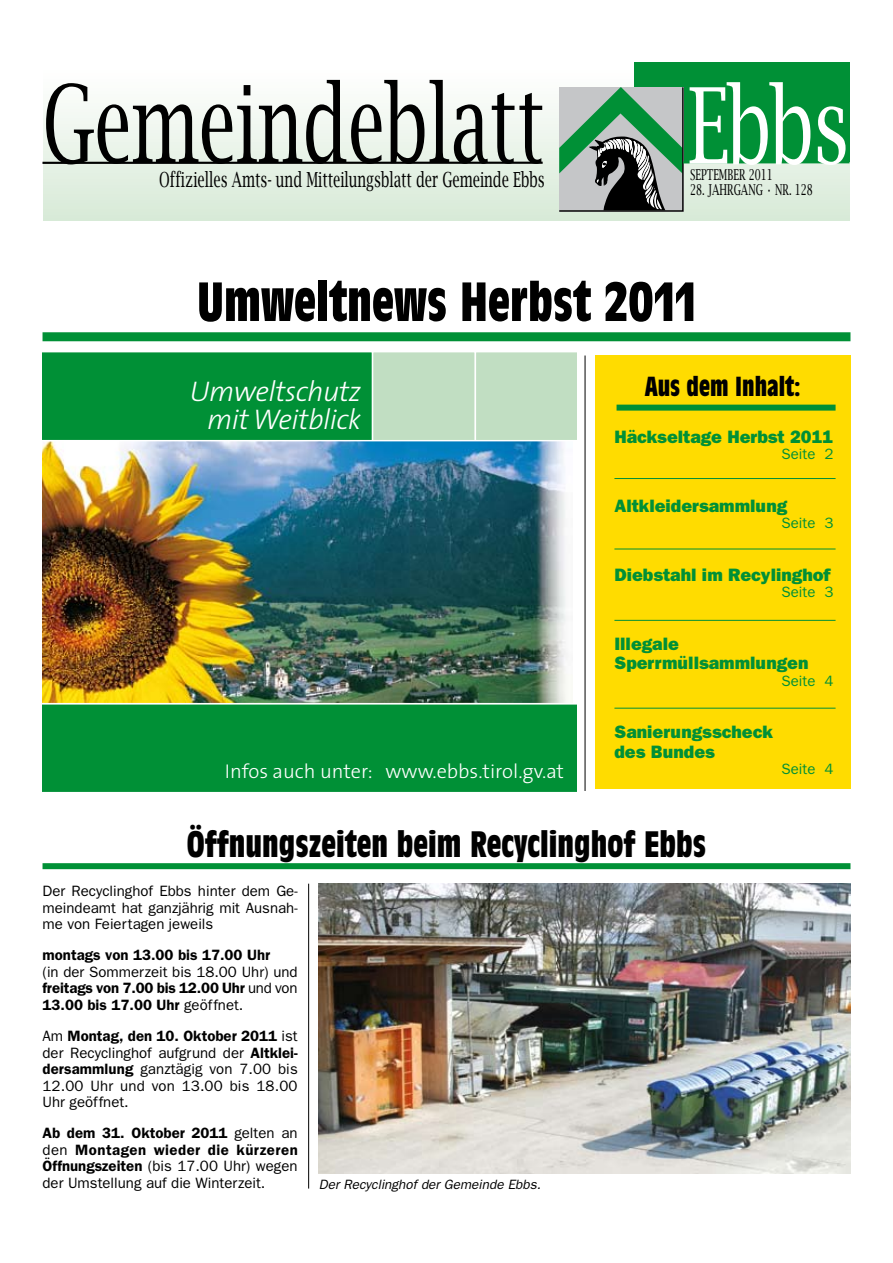
<style>
.page{position:relative;width:893px;height:1263px;background:#fff}
.page>*{position:absolute;margin:0;border:0;box-sizing:border-box;transform-origin:0 0}
.t1{font:107.25px "Lucida Bright";color:#000;scale:.66 1}
.t2{font:105.75px "Lucida Bright";color:#fff;scale:.68 1}
.t3{font:700 condensed 54px "Antique Olive";color:#000}
.t4{font:700 condensed 36px "Antique Olive";color:#000}
.t5{font:italic 300 28.5px/28.5px "The Sans";letter-spacing:-.02em;color:#fff;text-align:center}
.t6{font:700 condensed 27px "Antique Olive";color:#000}
.t7{font:20.85px "Lucida Bright";color:#000;scale:.66 1}
.t8{font:300 19.95px "The Sans";color:#fff}
.t9{font:800 18px/19.5px "Franklin Gothic";color:#009036}
.t10{font:15px/16.5px "Franklin Gothic";color:#000;text-align:justify}
.t11{font:15px "Lucida Bright";color:#000;scale:.66 1}
.t12{font:15px "Franklin Gothic";color:#009036}
.t13{font:600 15px "Franklin Gothic";color:#000}
.t14{font:italic 13.5px "Franklin Gothic";color:#000}
.s1{font-weight:600}
</style>
<div class="page">
<img style="left:319px;top:884px;width:531px;height:289px">
<div style="left:43px;top:863px;width:807px;height:6px;background:#009036"></div>
<div style="left:43px;top:704px;width:534px;height:88px;background:#009036"></div>
<div style="left:43px;top:352px;width:329px;height:88px;background:#009036"></div>
<div style="left:373px;top:352px;width:102px;height:89px;background:#c1dec2"></div>
<div style="left:372px;top:351px;width:104px;height:90px;border:1px solid #fff"></div>
<div style="left:475px;top:351px;width:102px;height:89px;background:#c1dec2"></div>
<img style="left:43px;top:440px;width:524px;height:263px">
<div style="left:43px;top:332px;width:807px;height:9px;background:#009036"></div>
<div style="left:595px;top:355px;width:255px;height:434px;background:#ffdc00"></div>
<hr style="left:585px;top:355px;width:1px;height:436px;background:#000">
<div style="left:616px;top:405px;width:220px;height:6px;background:#009036"></div>
<hr style="left:614px;top:478px;width:222px;height:1px;background:#009036">
<hr style="left:43px;top:218px;width:806px;height:3px;background:#d7ead7">
<hr style="left:43px;top:214px;width:806px;height:4px;background:#d8ead8">
<hr style="left:43px;top:211px;width:806px;height:4px;background:#d9ebd9">
<hr style="left:43px;top:208px;width:806px;height:4px;background:#daebd9">
<hr style="left:43px;top:205px;width:806px;height:3px;background:#dbecda">
<hr style="left:43px;top:202px;width:806px;height:3px;background:#dbecdb">
<hr style="left:43px;top:199px;width:806px;height:3px;background:#dcecdc">
<hr style="left:43px;top:196px;width:806px;height:3px;background:#ddeddd">
<hr style="left:43px;top:193px;width:806px;height:3px;background:#deeddd">
<hr style="left:43px;top:190px;width:806px;height:3px;background:#dfeede">
<hr style="left:43px;top:187px;width:806px;height:3px;background:#dfeedf">
<hr style="left:43px;top:184px;width:806px;height:3px;background:#e0eee0">
<hr style="left:43px;top:181px;width:806px;height:3px;background:#e1efe1">
<hr style="left:43px;top:178px;width:806px;height:3px;background:#e2efe1">
<hr style="left:43px;top:175px;width:806px;height:3px;background:#e3f0e2">
<hr style="left:43px;top:172px;width:806px;height:3px;background:#e3f0e3">
<hr style="left:43px;top:169px;width:806px;height:3px;background:#e4f1e4">
<hr style="left:43px;top:166px;width:806px;height:3px;background:#e5f1e5">
<hr style="left:43px;top:163px;width:806px;height:3px;background:#e6f1e5">
<hr style="left:43px;top:160px;width:806px;height:3px;background:#e7f2e6">
<hr style="left:43px;top:157px;width:806px;height:3px;background:#e7f2e7">
<hr style="left:43px;top:154px;width:806px;height:3px;background:#e8f3e8">
<hr style="left:43px;top:151px;width:806px;height:3px;background:#e9f3e8">
<hr style="left:43px;top:148px;width:806px;height:3px;background:#eaf4e9">
<hr style="left:43px;top:145px;width:806px;height:3px;background:#ebf4ea">
<hr style="left:43px;top:142px;width:806px;height:3px;background:#ebf4eb">
<hr style="left:43px;top:139px;width:806px;height:3px;background:#edf5ec">
<hr style="left:43px;top:136px;width:806px;height:3px;background:#eef6ed">
<hr style="left:43px;top:133px;width:806px;height:3px;background:#eef6ee">
<hr style="left:43px;top:130px;width:806px;height:3px;background:#eff6ef">
<hr style="left:43px;top:127px;width:806px;height:3px;background:#f0f7f0">
<hr style="left:43px;top:124px;width:806px;height:3px;background:#f1f7f0">
<hr style="left:43px;top:121px;width:806px;height:3px;background:#f2f8f1">
<hr style="left:43px;top:118px;width:806px;height:3px;background:#f2f8f2">
<hr style="left:43px;top:115px;width:806px;height:3px;background:#f3f9f3">
<hr style="left:43px;top:112px;width:806px;height:3px;background:#f4f9f3">
<hr style="left:43px;top:109px;width:806px;height:3px;background:#f5f9f4">
<hr style="left:43px;top:106px;width:806px;height:3px;background:#f5faf5">
<hr style="left:43px;top:103px;width:806px;height:3px;background:#f6faf6">
<hr style="left:43px;top:100px;width:806px;height:3px;background:#f7fbf6">
<hr style="left:43px;top:96px;width:806px;height:4px;background:#f8fbf7">
<hr style="left:43px;top:93px;width:806px;height:4px;background:#f8fbf8">
<hr style="left:43px;top:90px;width:806px;height:3px;background:#f9fcf9">
<hr style="left:43px;top:87px;width:806px;height:3px;background:#fafcfa">
<hr style="left:43px;top:84px;width:806px;height:3px;background:#fbfdfa">
<hr style="left:43px;top:81px;width:806px;height:3px;background:#fbfdfb">
<div style="left:634px;top:62px;width:215px;height:100px;background:#009036"></div>
<hr style="left:42px;top:162px;width:501px;height:2px;background:#000">
<svg style="left:559px;top:87px;width:125px;height:125px;background:#789684"></svg>
<hr style="left:683px;top:161px;width:166px;height:2px;background:#009036">
<hr style="left:308px;top:884px;width:1px;height:304px;background:#000">
<hr style="left:614px;top:549px;width:222px;height:1px;background:#009036">
<hr style="left:614px;top:620px;width:222px;height:1px;background:#009036">
<hr style="left:614px;top:708px;width:222px;height:1px;background:#009036">
<h1 class="t1" style="left:42px;top:63px;width:762px">Gemeindeblatt</h1>
<h3 class="t7" style="left:159px;top:168px;width:586px">Offizielles Amts- und Mitteilungsblatt der Gemeinde Ebbs</h3>
<h2 class="t2" style="left:688px;top:66px;width:239px">Ebbs</h2>
<p class="t11" style="left:690px;top:166px;width:127px">SEPTEMBER 2011</p>
<p class="t11" style="left:690px;top:181px;width:187px">28. JAHRGANG • NR. 128</p>
<h3 class="t3" style="left:197px;top:272px;width:500px">Umweltnews Herbst 2011</h3>
<h3 class="t5" style="left:190px;top:376px;width:173px">Umweltschutz mit Weitblick</h3>
<h3 class="t6" style="left:645px;top:372px;width:157px">Aus dem Inhalt:</h3>
<p class="t9" style="left:614px;top:426px;width:220px">Häckseltage Herbst 2011</p>
<p class="t12" style="left:782px;top:445px;width:53px">Seite 2</p>
<p class="t9" style="left:614px;top:495px;width:174px">Altkleidersammlung</p>
<p class="t12" style="left:782px;top:514px;width:53px">Seite 3</p>
<p class="t9" style="left:614px;top:564px;width:218px">Diebstahl im Recylinghof</p>
<p class="t12" style="left:782px;top:583px;width:53px">Seite 3</p>
<h3 class="t8" style="left:225px;top:755px;width:341px">Infos auch unter: www.ebbs.tirol.gv.at</h3>
<p class="t9" style="left:614px;top:633px;width:196px">Illegale<br>Sperrmüllsammlungen</p>
<p class="t12" style="left:782px;top:672px;width:53px">Seite 4</p>
<p class="t9" style="left:614px;top:722px;width:160px">Sanierungsscheck des Bundes</p>
<p class="t12" style="left:782px;top:760px;width:53px">Seite 4</p>
<h3 class="t4" style="left:187px;top:825px;width:521px">Öffnungszeiten beim Recyclinghof Ebbs</h3>
<p class="t10" style="left:43px;top:882px;width:257px">Der Recyclinghof Ebbs hinter dem Ge&shy;meindeamt hat ganzjährig mit Ausnah&shy;me von Feiertagen jeweils</p>
<p class="t13" style="left:43px;top:946px;width:229px">montags von 13.00 bis 17.00 Uhr</p>
<p class="t10" style="left:43px;top:963px;width:257px">(in der Sommerzeit bis 18.00 Uhr) und <span class="s1">freitags von 7.00 bis 12.00 Uhr</span> und von <span class="s1">13.00 bis 17.00 Uhr</span> geöffnet.</p>
<p class="t10" style="left:43px;top:1027px;width:257px">Am <span class="s1">Montag, den 10. Oktober 2011</span> ist der Recyclinghof aufgrund der <span class="s1">Altklei&shy;dersammlung</span> ganztägig von 7.00 bis 12.00 Uhr und von 13.00 bis 18.00<br>Uhr geöffnet.</p>
<p class="t10" style="left:43px;top:1125px;width:257px"><span class="s1">Ab dem 31. Oktober 2011</span> gelten an den <span class="s1">Montagen wieder die kürzeren Öffnungszeiten</span> (bis 17.00 Uhr) wegen der Umstellung auf die Winterzeit.</p>
<p class="t14" style="left:319px;top:1176px;width:223px">Der Recyclinghof der Gemeinde Ebbs.</p>
</div>
